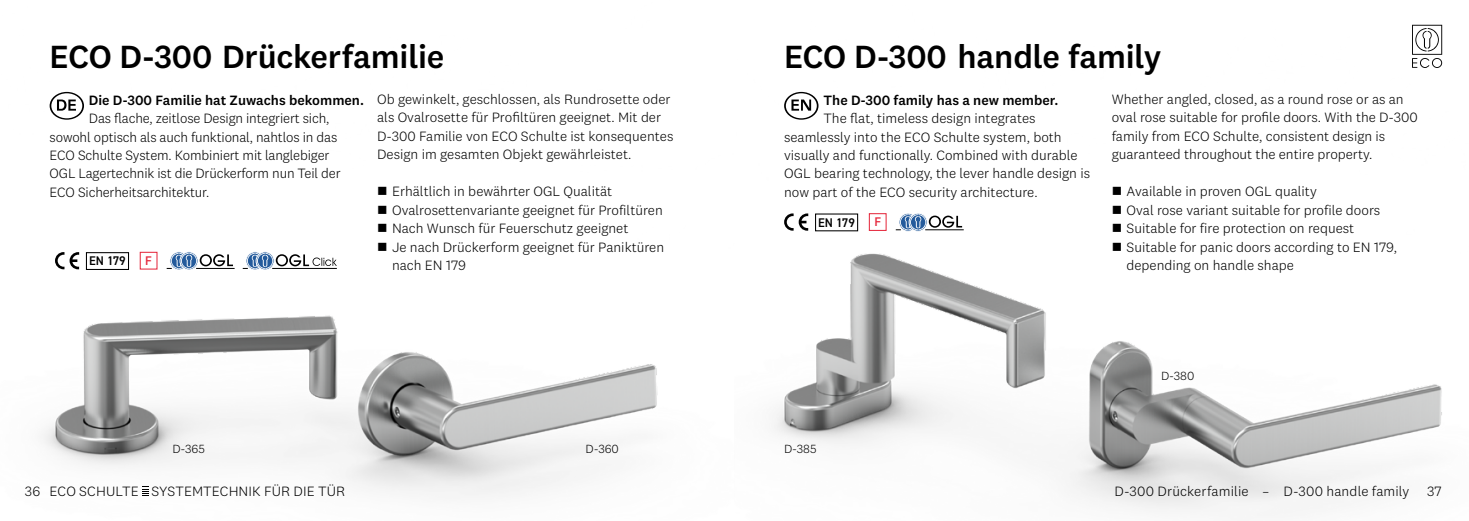
<style>
.page{position:relative;width:1469px;height:521px;background:#fff}
.page>*{position:absolute;margin:0;border:0;box-sizing:border-box;transform-origin:0 0}
.t1{font:500 33.25px "National 2";letter-spacing:-.005em;color:#000}
.t2{font:300 14px/18.4px "National 2";color:#000}
.t3{font:500 14px "National 2";color:#000}
.t4{font:600 12.6px "DIN2014";letter-spacing:-.01em;color:#000}
.t5{font:600 12.6px "DIN2014";color:#e52c40}
.t6{font:300 12.25px "National 2";color:#000}
</style>
<div class="page">
<img style="left:42px;top:91px;width:616px;height:405px">
<img style="left:774px;top:24px;width:669px;height:486px">
<svg style="left:142px;top:487px;width:6px;height:9px"></svg>
<svg style="left:50px;top:92px;width:34px;height:28px"></svg>
<svg style="left:784px;top:92px;width:34px;height:28px"></svg>
<svg style="left:167px;top:252px;width:66px;height:18px"></svg>
<hr style="left:196px;top:268px;width:39px;height:1px;background:#000">
<div style="left:86px;top:252px;width:43px;height:18px;border:1px solid #000"></div>
<div style="left:140px;top:252px;width:17px;height:18px;border:1px solid #e52c40"></div>
<svg style="left:70px;top:252px;width:9px;height:17px"></svg>
<svg style="left:55px;top:252px;width:9px;height:17px"></svg>
<svg style="left:243px;top:252px;width:94px;height:18px"></svg>
<svg style="left:895px;top:213px;width:67px;height:18px"></svg>
<hr style="left:925px;top:229px;width:38px;height:1px;background:#000">
<div style="left:815px;top:213px;width:43px;height:18px;border:1px solid #000"></div>
<div style="left:868px;top:213px;width:18px;height:18px;border:1px solid #e52c40"></div>
<svg style="left:784px;top:213px;width:24px;height:18px"></svg>
<svg style="left:1411px;top:25px;width:31px;height:43px"></svg>
<svg style="left:378px;top:187px;width:8px;height:8px"></svg>
<svg style="left:378px;top:206px;width:8px;height:8px"></svg>
<svg style="left:378px;top:224px;width:8px;height:8px"></svg>
<svg style="left:378px;top:242px;width:8px;height:9px"></svg>
<svg style="left:1112px;top:187px;width:8px;height:8px"></svg>
<svg style="left:1112px;top:206px;width:8px;height:8px"></svg>
<svg style="left:1112px;top:224px;width:8px;height:8px"></svg>
<svg style="left:1112px;top:242px;width:8px;height:8px"></svg>
<h1 class="t1" style="left:50px;top:36px;width:396px">ECO D-300 Drückerfamilie</h1>
<h1 class="t1" style="left:784px;top:36px;width:379px">ECO D-300 handle family</h1>
<p class="t2" style="left:377px;top:90px;width:298px">Ob gewinkelt, geschlossen, als Rundrosette oder als Ovalrosette für Profiltüren geeignet. Mit der D-300 Familie von ECO Schulte ist konsequentes Design im gesamten Objekt gewährleistet.</p>
<p class="t2" style="left:1111px;top:90px;width:308px">Whether angled, closed, as a round rose or as an oval rose suitable for profile doors. With the D-300 family from ECO Schulte, consistent design is guaranteed throughout the entire property.</p>
<p class="t2" style="left:392px;top:182px;width:273px">Erhältlich in bewährter OGL Qualität Ovalrosettenvariante geeignet für Profiltüren Nach Wunsch für Feuerschutz geeignet<br>Je nach Drückerform geeignet für Paniktüren nach EN 179</p>
<p class="t2" style="left:1126px;top:182px;width:272px">Available in proven OGL quality<br>Oval rose variant suitable for profile doors Suitable for fire protection on request Suitable for panic doors according to EN 179, depending on handle shape</p>
<p class="t3" style="left:823px;top:91px;width:236px">The D-300 family has a new member.</p>
<p class="t2" style="left:784px;top:109px;width:307px;text-indent:39px">The flat, timeless design integrates seamlessly into the ECO Schulte system, both visually and functionally. Combined with durable OGL bearing technology, the lever handle design is now part of the ECO security architecture.</p>
<p class="t3" style="left:89px;top:91px;width:276px">Die D-300 Familie hat Zuwachs bekommen.</p>
<p class="t2" style="left:50px;top:109px;width:292px;text-indent:39px">Das flache, zeitlose Design integriert sich, sowohl optisch als auch funktional, nahtlos in das ECO Schulte System. Kombiniert mit langlebiger OGL Lagertechnik ist die Drückerform nun Teil der ECO Sicherheitsarchitektur.</p>
<p class="t4" style="left:818px;top:214px;width:38px">EN 179</p>
<p class="t5" style="left:874px;top:214px;width:8px">F</p>
<p class="t4" style="left:89px;top:253px;width:38px">EN 179</p>
<p class="t5" style="left:145px;top:252px;width:8px">F</p>
<p class="t6" style="left:172px;top:441px;width:34px">D-365</p>
<p class="t6" style="left:585px;top:441px;width:35px">D-360</p>
<p class="t6" style="left:784px;top:441px;width:34px">D-385</p>
<p class="t6" style="left:1161px;top:369px;width:35px">D-380</p>
<p class="t2" style="left:25px;top:482px;width:322px">36 ECO SCHULTE SYSTEMTECHNIK FÜR DIE TÜR</p>
<p class="t2" style="left:1114px;top:482px;width:296px">D-300 Drückerfamilie – D-300 handle family</p>
<p class="t2" style="left:1426px;top:482px;width:16px">37</p>
</div>
